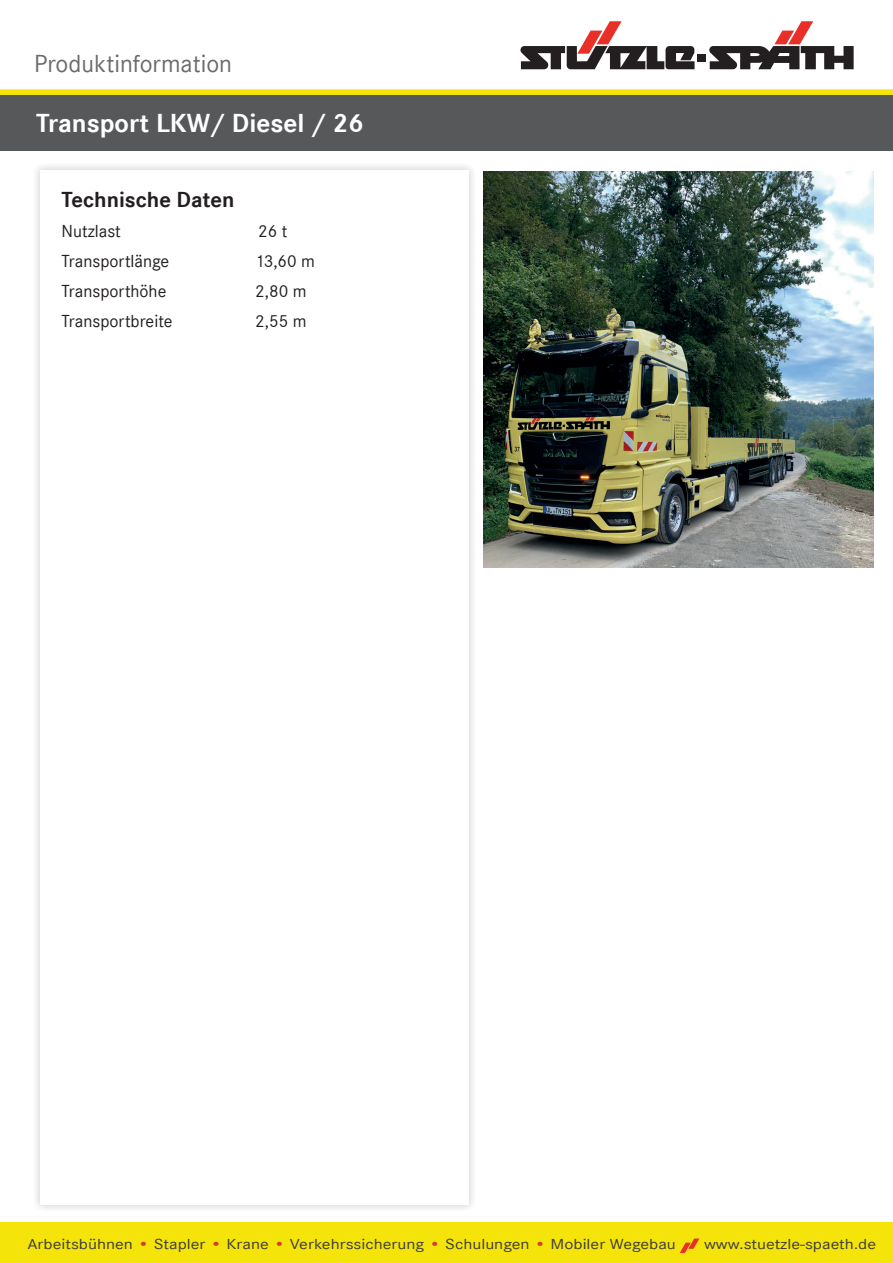
<style>
.page{position:relative;width:893px;height:1263px;background:#fff}
.page>*{position:absolute;margin:0;border:0;box-sizing:border-box;transform-origin:0 0}
.t1{font:700 27px "Corporate S";color:#fff}
.t2{font:25.5px "Corporate S";color:#6b6b6e}
.t3{font:700 22.5px "Corporate S";color:#231f20}
.t4{font:18px "Corporate S";color:#231f20}
.t5{font:15px "Corporate S";color:#3c3c3d;scale:1.2 1}
.s1{color:#d43d32}
</style>
<div class="page">
<div style="left:31px;top:160px;width:448px;height:1054px;background:#fff;opacity:.75"></div>
<div style="left:40px;top:170px;width:429px;height:1034px;background:#fff"></div>
<div style="left:0;top:1223px;width:893px;height:40px;background:#f5e409"></div>
<div style="left:0;top:89px;width:893px;height:6px;background:#f5e409"></div>
<div style="left:697px;top:55px;width:9px;height:7px;background:#231f20"></div>
<svg style="left:520px;top:21px;width:174px;height:48px"></svg>
<svg style="left:709px;top:21px;width:145px;height:48px"></svg>
<div style="left:0;top:95px;width:893px;height:55px;background:#57585a"></div>
<img style="left:484px;top:171px;width:390px;height:397px">
<svg style="left:680px;top:1238px;width:19px;height:15px"></svg>
<h2 class="t2" style="left:34px;top:49px;width:200px">Produktinformation</h2>
<h1 class="t1" style="left:36px;top:108px;width:329px">Transport LKW/ Diesel / 26</h1>
<h3 class="t3" style="left:62px;top:187px;width:174px">Technische Daten</h3>
<p class="t4" style="left:62px;top:221px;width:61px">Nutzlast</p>
<p class="t4" style="left:258px;top:221px;width:31px">26 t</p>
<p class="t4" style="left:62px;top:251px;width:109px">Transportlänge</p>
<p class="t4" style="left:255px;top:251px;width:61px">13,60 m</p>
<p class="t4" style="left:62px;top:281px;width:106px">Transporthöhe</p>
<p class="t4" style="left:255px;top:281px;width:53px">2,80 m</p>
<p class="t4" style="left:62px;top:311px;width:112px">Transportbreite</p>
<p class="t4" style="left:255px;top:311px;width:53px">2,55 m</p>
<p class="t5" style="left:27px;top:1235px;width:542px">Arbeitsbühnen <span class="s1">•</span> Stapler <span class="s1">•</span> Krane <span class="s1">•</span> Verkehrssicherung <span class="s1">•</span> Schulungen <span class="s1">•</span> Mobiler Wegebau</p>
<p class="t5" style="left:704px;top:1235px;width:145px">www.stuetzle-spaeth.de</p>
</div>
